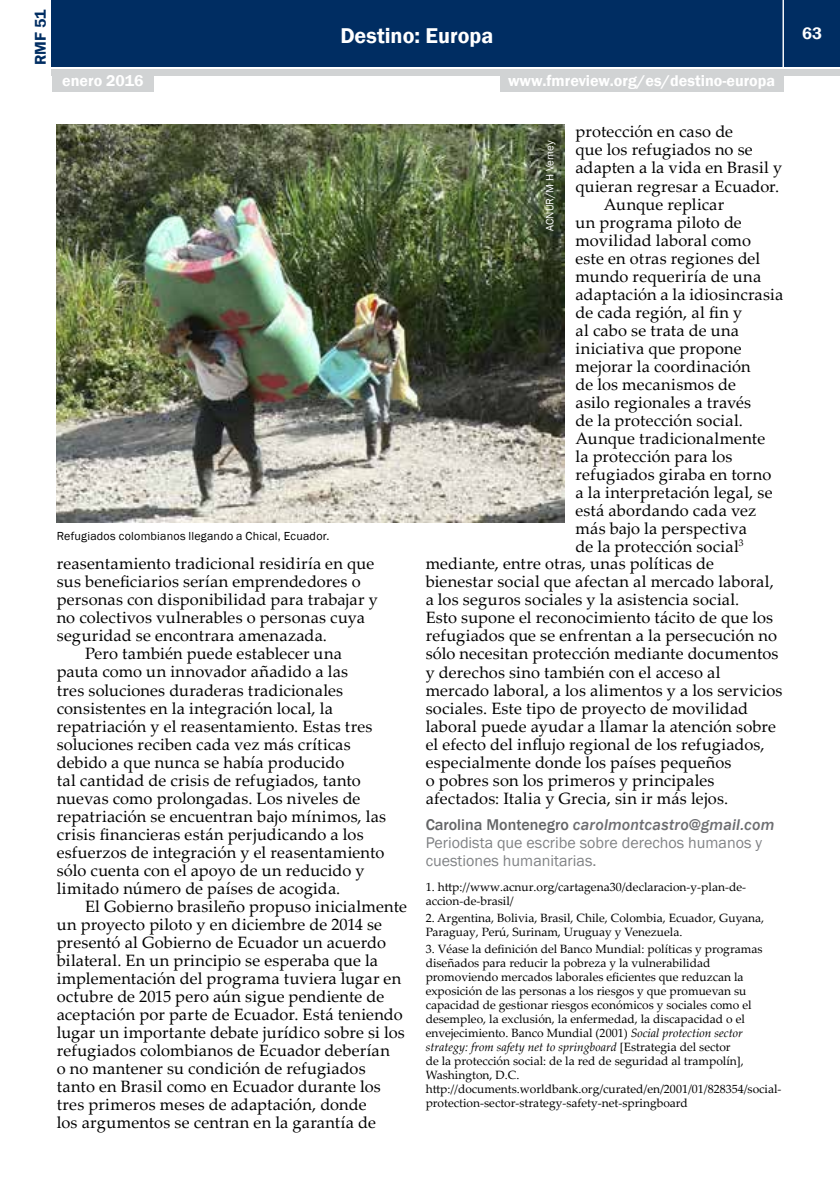
<style>
.page{position:relative;width:840px;height:1191px;background:#fff}
.page>*{position:absolute;margin:0;border:0;box-sizing:border-box;transform-origin:0 0}
.t1{font:600 22px "Franklin Gothic";color:#fff}
.t2{font:600 17px "Franklin Gothic";color:#fff}
.t3{font:16.4px "Palatino Linotype";letter-spacing:.01em;color:#000}
.t4{font:16px/18px "Franklin Gothic";color:#808285}
.t5{font:600 16px "Franklin Gothic";color:#fff}
.t6{font:600 16px "Franklin Gothic";color:#002d62}
.t7{font:12px/14px "Palatino Linotype";color:#000}
.t8{font:12px "Franklin Gothic";letter-spacing:.015em;color:#000}
.t9{font:11px "Franklin Gothic";color:#fff}
.s1{font-weight:500;color:#636466}
.s2{font-weight:500;font-style:italic;color:#6d6e71}
.s3{font-style:italic}
</style>
<div class="page">
<div style="left:52px;top:0;width:787px;height:66px;background:#002d62"></div>
<div style="left:52px;top:69px;width:787px;height:6px;background:#d1d3d4"></div>
<hr style="left:782px;top:0;width:1px;height:68px;background:#fff">
<div style="left:52px;top:74px;width:102px;height:18px;background:#d1d3d4"></div>
<div style="left:499px;top:74px;width:283px;height:18px;background:#d1d3d4"></div>
<img style="left:57px;top:125px;width:507px;height:397px">
<p class="t6" style="left:31px;top:65px;width:57px;rotate:-90deg">RMF 51</p>
<h1 class="t1" style="left:340px;top:22px;width:154px">Destino: Europa</h1>
<p class="t5" style="left:62px;top:71px;width:83px">enero 2016</p>
<p class="t5" style="left:508px;top:71px;width:268px">www.fmreview.org/es/destino-europa</p>
<p class="t8" style="left:57px;top:528px;width:274px">Refugiados colombianos llegando a Chical, Ecuador.</p>
<p class="t3" style="left:57px;top:552px;width:319px">reasentamiento tradicional residiría en que</p>
<p class="t3" style="left:57px;top:570px;width:305px">sus beneficiarios serían emprendedores o</p>
<p class="t3" style="left:57px;top:588px;width:322px">personas con disponibilidad para trabajar y</p>
<p class="t3" style="left:57px;top:606px;width:310px">no colectivos vulnerables o personas cuya</p>
<p class="t3" style="left:57px;top:624px;width:272px">seguridad se encontrara amenazada.</p>
<p class="t3" style="left:85px;top:642px;width:258px">Pero también puede establecer una</p>
<p class="t3" style="left:57px;top:660px;width:293px">pauta como un innovador añadido a las</p>
<p class="t3" style="left:57px;top:678px;width:288px">tres soluciones duraderas tradicionales</p>
<p class="t3" style="left:57px;top:696px;width:277px">consistentes en la integración local, la</p>
<p class="t3" style="left:57px;top:714px;width:317px">repatriación y el reasentamiento. Estas tres</p>
<p class="t3" style="left:57px;top:732px;width:295px">soluciones reciben cada vez más críticas</p>
<p class="t3" style="left:57px;top:750px;width:289px">debido a que nunca se había producido</p>
<p class="t3" style="left:57px;top:768px;width:305px">tal cantidad de crisis de refugiados, tanto</p>
<p class="t3" style="left:57px;top:786px;width:305px">nuevas como prolongadas. Los niveles de</p>
<p class="t3" style="left:57px;top:804px;width:331px">repatriación se encuentran bajo mínimos, las</p>
<p class="t3" style="left:57px;top:822px;width:308px">crisis financieras están perjudicando a los</p>
<p class="t3" style="left:57px;top:840px;width:329px">esfuerzos de integración y el reasentamiento</p>
<p class="t3" style="left:57px;top:858px;width:309px">sólo cuenta con el apoyo de un reducido y</p>
<p class="t3" style="left:57px;top:876px;width:285px">limitado número de países de acogida.</p>
<p class="t3" style="left:85px;top:894px;width:323px">El Gobierno brasileño propuso inicialmente</p>
<p class="t3" style="left:57px;top:912px;width:327px">un proyecto piloto y en diciembre de 2014 se</p>
<p class="t3" style="left:57px;top:930px;width:330px">presentó al Gobierno de Ecuador un acuerdo</p>
<p class="t3" style="left:57px;top:948px;width:323px">bilateral. En un principio se esperaba que la</p>
<p class="t3" style="left:57px;top:966px;width:346px">implementación del programa tuviera lugar en</p>
<p class="t3" style="left:57px;top:984px;width:329px">octubre de 2015 pero aún sigue pendiente de</p>
<p class="t3" style="left:57px;top:1002px;width:347px">aceptación por parte de Ecuador. Está teniendo</p>
<p class="t3" style="left:57px;top:1020px;width:349px">lugar un importante debate jurídico sobre si los</p>
<p class="t3" style="left:57px;top:1038px;width:334px">refugiados colombianos de Ecuador deberían</p>
<p class="t3" style="left:57px;top:1056px;width:310px">o no mantener su condición de refugiados</p>
<p class="t3" style="left:57px;top:1074px;width:325px">tanto en Brasil como en Ecuador durante los</p>
<p class="t3" style="left:57px;top:1092px;width:311px">tres primeros meses de adaptación, donde</p>
<p class="t3" style="left:57px;top:1110px;width:320px">los argumentos se centran en la garantía de</p>
<p class="t3" style="left:575px;top:120px;width:159px">protección en caso de</p>
<p class="t3" style="left:575px;top:138px;width:179px">que los refugiados no se</p>
<p class="t3" style="left:575px;top:156px;width:208px">adapten a la vida en Brasil y</p>
<p class="t3" style="left:575px;top:174px;width:205px">quieran regresar a Ecuador.</p>
<p class="t3" style="left:603px;top:192px;width:122px">Aunque replicar</p>
<p class="t3" style="left:575px;top:210px;width:168px">un programa piloto de</p>
<p class="t3" style="left:575px;top:228px;width:177px">movilidad laboral como</p>
<p class="t3" style="left:575px;top:246px;width:186px">este en otras regiones del</p>
<p class="t3" style="left:575px;top:264px;width:187px">mundo requeriría de una</p>
<p class="t3" style="left:575px;top:282px;width:209px">adaptación a la idiosincrasia</p>
<p class="t3" style="left:575px;top:300px;width:168px">de cada región, al fin y</p>
<p class="t3" style="left:575px;top:318px;width:165px">al cabo se trata de una</p>
<p class="t3" style="left:575px;top:336px;width:168px">iniciativa que propone</p>
<p class="t3" style="left:575px;top:354px;width:177px">mejorar la coordinación</p>
<p class="t3" style="left:575px;top:372px;width:162px">de los mecanismos de</p>
<p class="t3" style="left:575px;top:390px;width:177px">asilo regionales a través</p>
<p class="t3" style="left:575px;top:408px;width:169px">de la protección social.</p>
<p class="t3" style="left:575px;top:426px;width:191px">Aunque tradicionalmente</p>
<p class="t3" style="left:575px;top:444px;width:158px">la protección para los</p>
<p class="t3" style="left:575px;top:462px;width:197px">refugiados giraba en torno</p>
<p class="t3" style="left:575px;top:480px;width:198px">a la interpretación legal, se</p>
<p class="t3" style="left:575px;top:498px;width:182px">está abordando cada vez</p>
<p class="t3" style="left:575px;top:516px;width:173px">más bajo la perspectiva</p>
<p class="t3" style="left:575px;top:534px;width:170px">de la protección social<sup>3</sup></p>
<p class="t3" style="left:425px;top:552px;width:290px">mediante, entre otras, unas políticas de</p>
<p class="t3" style="left:425px;top:570px;width:349px">bienestar social que afectan al mercado laboral,</p>
<p class="t3" style="left:425px;top:588px;width:315px">a los seguros sociales y la asistencia social.</p>
<p class="t3" style="left:425px;top:606px;width:349px">Esto supone el reconocimiento tácito de que los</p>
<p class="t3" style="left:425px;top:624px;width:352px">refugiados que se enfrentan a la persecución no</p>
<p class="t3" style="left:425px;top:642px;width:354px">sólo necesitan protección mediante documentos</p>
<p class="t3" style="left:425px;top:660px;width:296px">y derechos sino también con el acceso al</p>
<p class="t3" style="left:425px;top:678px;width:358px">mercado laboral, a los alimentos y a los servicios</p>
<p class="t3" style="left:425px;top:696px;width:324px">sociales. Este tipo de proyecto de movilidad</p>
<p class="t3" style="left:425px;top:714px;width:352px">laboral puede ayudar a llamar la atención sobre</p>
<p class="t3" style="left:425px;top:732px;width:340px">el efecto del influjo regional de los refugiados,</p>
<p class="t3" style="left:425px;top:750px;width:307px">especialmente donde los países pequeños</p>
<p class="t3" style="left:425px;top:768px;width:290px">o pobres son los primeros y principales</p>
<p class="t3" style="left:425px;top:786px;width:304px">afectados: Italia y Grecia, sin ir más lejos.</p>
<p class="t4" style="left:425px;top:816px;width:350px"><span class="s1">Carolina Montenegro</span> <span class="s2">carolmontcastro@gmail.com<br></span>Periodista que escribe sobre derechos humanos y cuestiones humanitarias.</p>
<p class="t7" style="left:425px;top:879px;width:322px">1. http://www.acnur.org/cartagena30/declaracion-y-plan-de&shy;accion-de-brasil/</p>
<p class="t7" style="left:425px;top:910px;width:340px">2. Argentina, Bolivia, Brasil, Chile, Colombia, Ecuador, Guyana,<br>Paraguay, Perú, Surinam, Uruguay y Venezuela.</p>
<p class="t7" style="left:425px;top:941px;width:357px">3. Véase la definición del Banco Mundial: políticas y programas diseñados para reducir la pobreza y la vulnerabilidad promoviendo mercados laborales eficientes que reduzcan la exposición de las personas a los riesgos y que promuevan su capacidad de gestionar riesgos económicos y sociales como el desempleo, la exclusión, la enfermedad, la discapacidad o el envejecimiento. Banco Mundial (2001) <span class="s3">Social protection sector strategy: from safety net to springboard</span> [Estrategia del sector<br>de la protección social: de la red de seguridad al trampolín], Washington, D.C. http://documents.worldbank.org/curated/en/2001/01/828354/social&shy;protection-sector-strategy-safety-net-springboard</p>
<p class="t9" style="left:542px;top:230px;width:92px;rotate:-90deg">ACNUR/M H Verney</p>
<p class="t2" style="left:801px;top:23px;width:21px">63</p>
</div>
